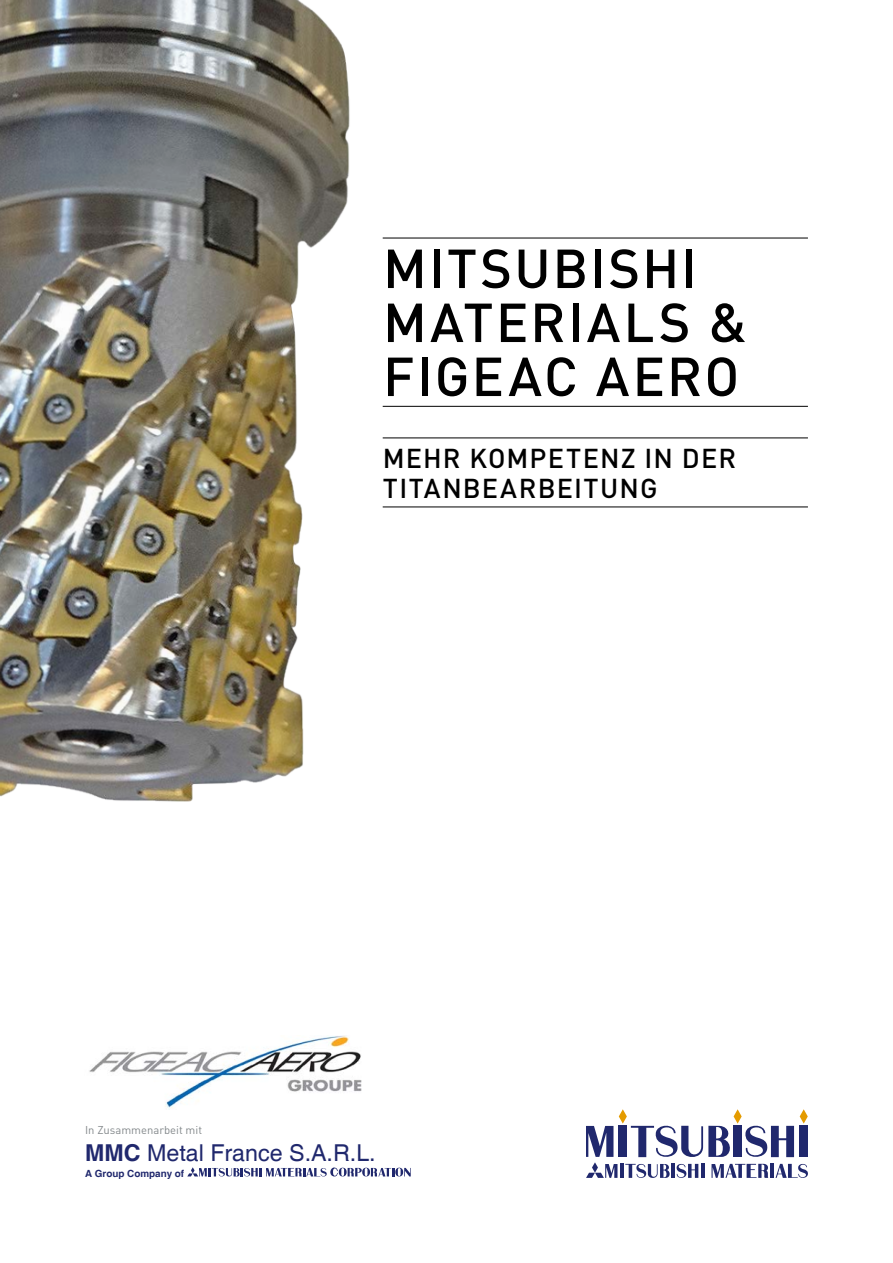
<style>
.page{position:relative;width:893px;height:1263px;background:#fff}
.page>*{position:absolute;margin:0;border:0;box-sizing:border-box;transform-origin:0 0}
.MMC_Headline_36_36_b{font:500 54px/54px "DIN Pro";letter-spacing:.04em;color:#000}
.MMC_Subline_18_26_bl{font:500 27px/30px "DIN Pro";letter-spacing:.04em;color:#000}
.t1{font:23.25px "Helvetica";color:#20286d}
.MMC_Copy_7_5_11_5{font:11.25px "DIN Pro";color:#83888b}
.t2{font:700 9.9px "Helvetica";color:#20286d}
.s1{font-weight:700}
</style>
<div class="page">
<img style="left:89px;top:1036px;width:273px;height:73px">
<svg style="left:586px;top:1109px;width:222px;height:69px"></svg>
<svg style="left:187px;top:1167px;width:224px;height:10px"></svg>
<img style="left:0;top:0;width:563px;height:802px">
<hr style="left:383px;top:238px;width:425px;height:1px;background:#000">
<hr style="left:383px;top:406px;width:425px;height:1px;background:#000">
<hr style="left:383px;top:437px;width:425px;height:1px;background:#000">
<hr style="left:383px;top:507px;width:425px;height:1px;background:#000">
<p class="MMC_Headline_36_36_b" style="left:383px;top:236px;width:366px">MITSUBISHI<br>MATERIALS &amp;<br>FIGEAC AERO</p>
<p class="MMC_Subline_18_26_bl" style="left:383px;top:440px;width:355px">MEHR KOMPETENZ IN DER<br>TITANBEARBEITUNG</p>
<p class="MMC_Copy_7_5_11_5" style="left:85px;top:1121px;width:119px">In Zusammenarbeit mit</p>
<p class="t1" style="left:85px;top:1139px;width:292px"><span class="s1">MMC</span> Metal France S.A.R.L.</p>
<p class="t2" style="left:85px;top:1167px;width:101px">A Group Company of</p>
</div>
